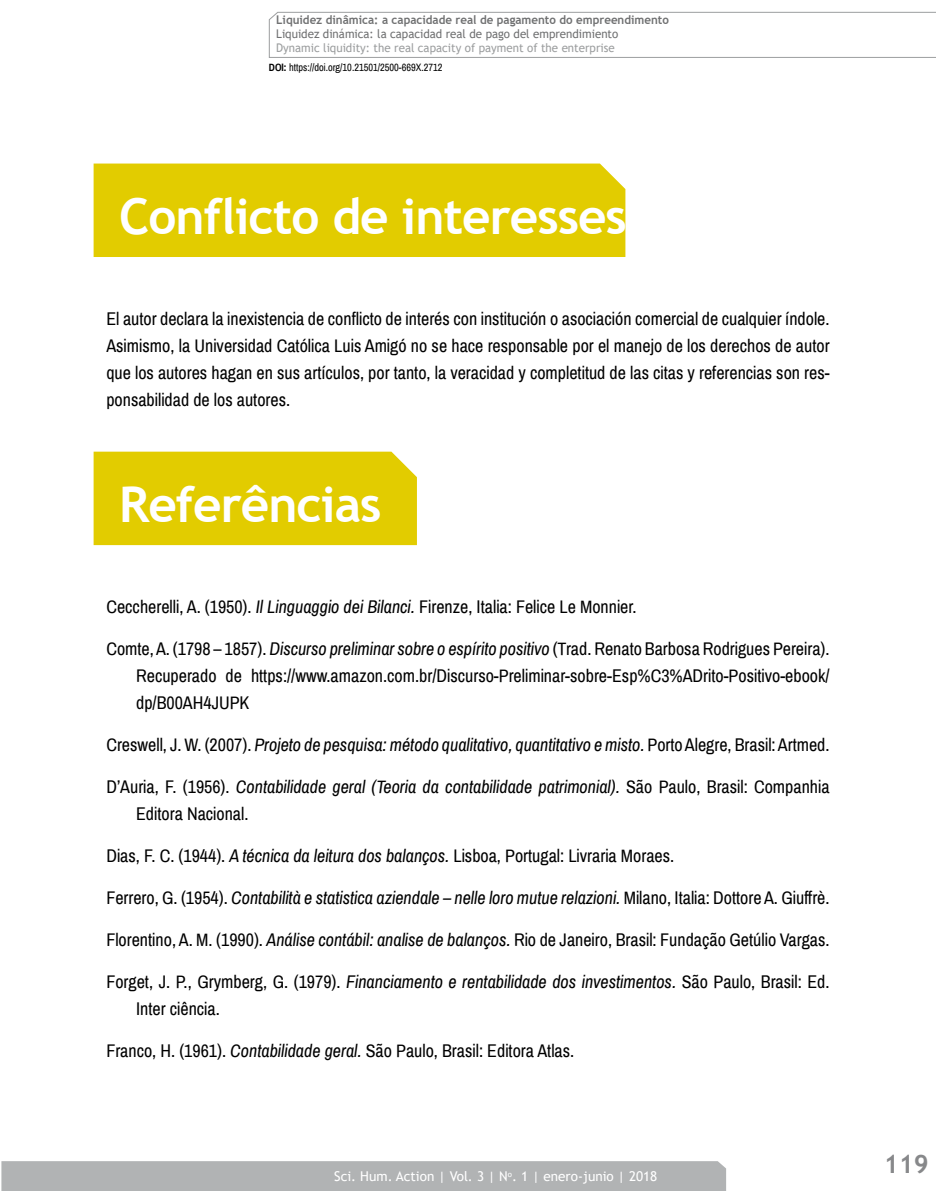
<style>
.page{position:relative;width:936px;height:1191px;background:#fff}
.page>*{position:absolute;margin:0;border:0;box-sizing:border-box;transform-origin:0 0}
.t1{font:700 49.5px "Trebuchet MS";letter-spacing:-.02em;color:#fff}
.t2{font:700 25.5px "Trebuchet MS";color:#87888a}
.t3{font:18px/27px "Archivo Narrow";color:#000;text-align:justify}
.t4{font:italic 18px "Archivo Narrow";color:#000}
.t5{font:13.5px "Trebuchet MS";color:#fff}
.t6{font:700 12px "Trebuchet MS";color:#707172;scale:.96 1}
.t7{font:12px "Trebuchet MS";color:#9c9e9f;scale:.96 1}
.t8{font:12px "Trebuchet MS";color:#707172;scale:.96 1}
.t9{font:10.5px "Archivo Narrow";color:#000}
.s1{font-weight:700}
.s2{font-style:italic}
.s3{font-style:normal}
</style>
<div class="page">
<div style="left:1px;top:1161px;width:725px;height:30px;background:#b1b3b4"></div>
<svg style="left:268px;top:12px;width:667px;height:46px"></svg>
<div style="left:94px;top:163px;width:531px;height:94px;background:#e2cc00"></div>
<div style="left:94px;top:451px;width:323px;height:94px;background:#e2cc00"></div>
<p class="t6" style="left:276px;top:12px;width:410px">Liquidez dinâmica: a capacidade real de pagamento do empreendimento</p>
<p class="t8" style="left:276px;top:26px;width:358px">Liquidez dinámica: la capacidad real de pago del emprendimiento</p>
<p class="t7" style="left:276px;top:40px;width:354px">Dynamic liquidity: the real capacity of payment of the enterprise</p>
<p class="t9" style="left:269px;top:61px;width:175px"><span class="s1">DOI:</span> https://doi.org/10.21501/2500-669X.2712</p>
<h1 class="t1" style="left:119px;top:185px;width:509px">Conflicto de interesses</h1>
<p class="t3" style="left:106px;top:305px;width:724px">El autor declara la inexistencia de conflicto de interés con institución o asociación comercial de cualquier índole.<br>Asimismo, la Universidad Católica Luis Amigó no se hace responsable por el manejo de los derechos de autor que los autores hagan en sus artículos, por tanto, la veracidad y completitud de las citas y referencias son res&shy;ponsabilidad de los autores.</p>
<h1 class="t1" style="left:119px;top:473px;width:264px">Referências</h1>
<p class="t3" style="left:106px;top:593px;width:532px">Ceccherelli, A. (1950). <span class="s2">Il Linguaggio dei Bilanci.</span> Firenze, Italia: Felice Le Monnier.</p>
<p class="t3" style="left:136px;top:635px;width:695px;text-indent:-30px">Comte, A. (1798 – 1857). <span class="s2">Discurso preliminar sobre o espírito positivo</span> (Trad. Renato Barbosa Rodrigues Pereira).<br>Recuperado de https://www.amazon.com.br/Discurso-Preliminar-sobre-Esp%C3%ADrito-Positivo-ebook/ dp/B00AH4JUPK</p>
<p class="t4" style="left:106px;top:734px;width:724px"><span class="s3">Creswell, J. W. (2007).</span> Projeto de pesquisa: método qualitativo, quantitativo e misto. <span class="s3">Porto Alegre, Brasil: Artmed.</span></p>
<p class="t3" style="left:136px;top:773px;width:695px;text-indent:-30px">D’Auria, F. (1956). <span class="s2">Contabilidade geral (Teoria da contabilidade patrimonial).</span> São Paulo, Brasil: Companhia<br>Editora Nacional.</p>
<p class="t3" style="left:106px;top:842px;width:569px">Dias, F. C. (1944). <span class="s2">A técnica da leitura dos balanços.</span> Lisboa, Portugal: Livraria Moraes.</p>
<p class="t4" style="left:106px;top:887px;width:724px"><span class="s3">Ferrero, G. (1954).</span> Contabilità e statistica aziendale – nelle loro mutue relazioni. <span class="s3">Milano, Italia: Dottore A. Giuffrè.</span></p>
<p class="t3" style="left:106px;top:926px;width:724px">Florentino, A. M. (1990). <span class="s2">Análise contábil: analise de balanços.</span> Rio de Janeiro, Brasil: Fundação Getúlio Vargas.</p>
<p class="t3" style="left:136px;top:968px;width:695px;text-indent:-30px">Forget, J. P., Grymberg, G. (1979). <span class="s2">Financiamento e rentabilidade dos investimentos.</span> São Paulo, Brasil: Ed.<br>Inter ciência.</p>
<p class="t3" style="left:106px;top:1037px;width:469px">Franco, H. (1961). <span class="s2">Contabilidade geral.</span> São Paulo, Brasil: Editora Atlas.</p>
<p class="t5" style="left:334px;top:1167px;width:324px">Sci. Hum. Action | Vol. 3 | N<sup>o</sup>. 1 | enero-junio | 2018</p>
<h2 class="t2" style="left:883px;top:1147px;width:46px">119</h2>
</div>
